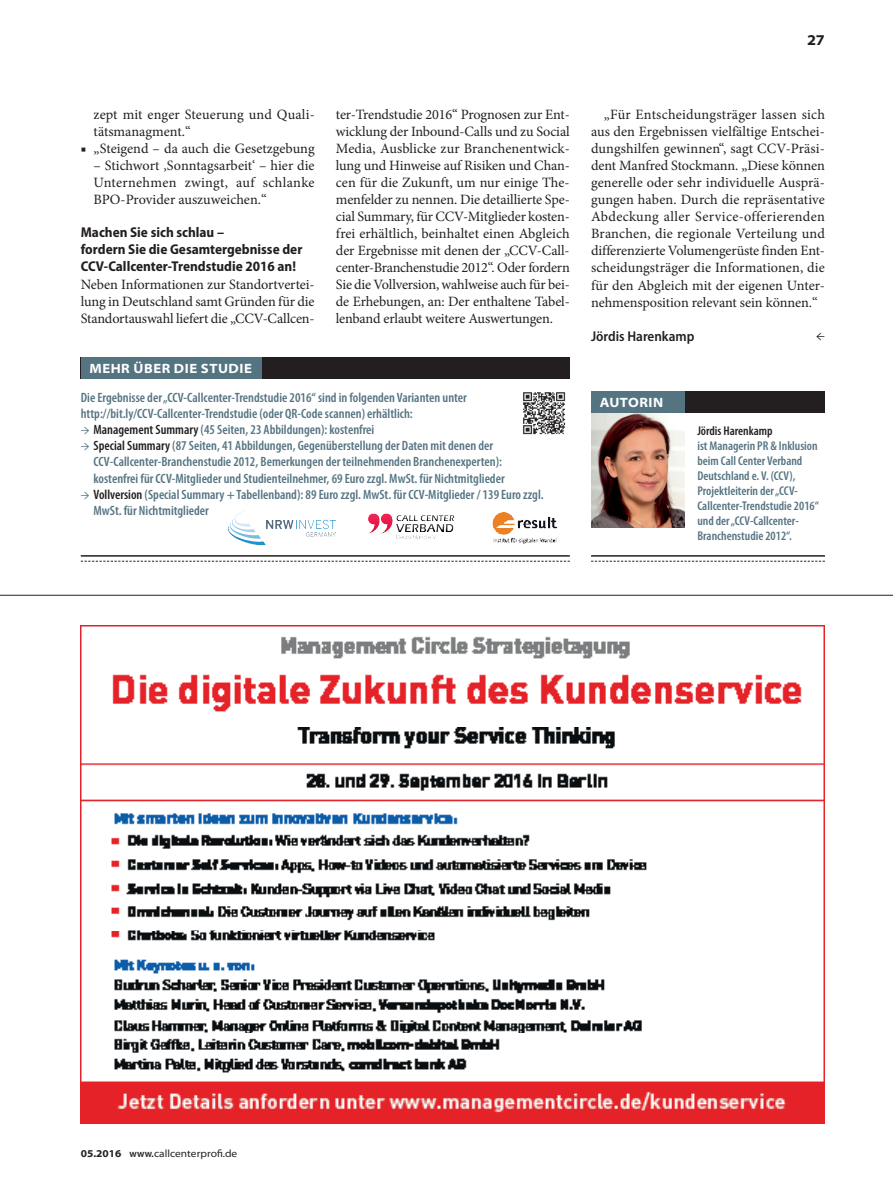
<style>
.page{position:relative;width:893px;height:1187px;background:#fff}
.page>*{position:absolute;margin:0;border:0;box-sizing:border-box;transform-origin:0 0}
.t1{font:700 semi-expanded 15px "Myriad Pro";color:#231f20}
.t2{font:14.25px/17px "Minion Pro";letter-spacing:-.005em;color:#231f20;text-align:justify}
.t3{font:700 semi-condensed 14.25px/17px "Myriad Pro";color:#231f20}
.t4{font:600 semi-condensed 14.25px "Myriad Pro";color:#231f20}
.t5{font:600 condensed 13.5px/16.2px "Myriad Pro";color:#557482}
.t6{font:700 semi-expanded 13.5px "Myriad Pro";letter-spacing:.04em;color:#fff}
.t7{font:13.5px "Minion Pro";color:#231f20}
.t8{font:600 condensed 12.75px/15px "Myriad Pro";color:#557482}
.t9{font:600 condensed 12.75px "Myriad Pro";color:#231f20}
.t10{font:semi-expanded 10.5px "Myriad Pro";color:#231f20}
.s1{font-size:13.5px}
.s2{font-family:"Minion Pro";font-weight:400;font-stretch:normal}
.s3{color:#231f20}
.s4{font-weight:700}
.s5{font-weight:600;font-stretch:semi-condensed}
</style>
<div class="page">
<img style="left:591px;top:412px;width:94px;height:115px">
<hr style="left:591px;top:555px;width:234px;height:1px;background:#231f20">
<svg style="left:591px;top:561px;width:234px;height:1px"></svg>
<div style="left:591px;top:391px;width:234px;height:21px;background:#231f20"></div>
<div style="left:591px;top:391px;width:94px;height:21px;background:#557482"></div>
<div style="left:81px;top:357px;width:489px;height:21px;background:#231f20"></div>
<div style="left:81px;top:357px;width:181px;height:21px;background:#557482"></div>
<hr style="left:81px;top:555px;width:489px;height:1px;background:#231f20">
<svg style="left:81px;top:561px;width:489px;height:1px"></svg>
<img style="left:523px;top:392px;width:43px;height:43px">
<img style="left:228px;top:511px;width:108px;height:33px">
<img style="left:368px;top:513px;width:87px;height:26px">
<img style="left:492px;top:512px;width:65px;height:32px">
<hr style="left:0;top:595px;width:893px;height:1px;background:#231f20">
<img style="left:81px;top:625px;width:744px;height:498px">
<p class="t1" style="left:807px;top:32px;width:19px">27</p>
<p class="t2" style="left:94px;top:106px;width:223px">zept mit enger Steuerung und Quali&shy;tätsmanagment.“</p>
<p class="t2" style="left:81px;top:140px;width:235px"><span class="s1">■</span> „Steigend – da auch die Gesetzgebung</p>
<p class="t2" style="left:94px;top:157px;width:223px">– Stichwort ‚Sonntagsarbeit‘ – hier die Unternehmen zwingt, auf schlanke BPO-Provider auszuweichen.“</p>
<p class="t3" style="left:81px;top:224px;width:223px">Machen Sie sich schlau –<br>fordern Sie die Gesamtergebnisse der<br>CCV-Callcenter-Trendstudie 2016 an!</p>
<p class="t2" style="left:81px;top:276px;width:235px">Neben Informationen zur Standortvertei&shy;lung in Deutschland samt Gründen für die Standortauswahl liefert die „CCV-Callcen-</p>
<p class="t6" style="left:89px;top:361px;width:164px">MEHR ÜBER DIE STUDIE</p>
<p class="t2" style="left:336px;top:106px;width:235px">ter-Trendstudie 2016“ Prognosen zur Ent&shy;wicklung der Inbound-Calls und zu Social Media, Ausblicke zur Branchenentwick&shy;lung und Hinweise auf Risiken und Chan&shy;cen für die Zukunft, um nur einige The&shy;menfelder zu nennen. Die detaillierte Spe&shy;cial Summary, für CCV-Mitglieder kosten&shy;frei erhältlich, beinhaltet einen Abgleich der Ergebnisse mit denen der „CCV-Call&shy;center-Branchenstudie 2012“. Oder fordern Sie die Vollversion, wahlweise auch für bei&shy;de Erhebungen, an: Der enthaltene Tabel&shy;lenband erlaubt weitere Auswertungen.</p>
<p class="t2" style="left:591px;top:106px;width:235px;text-indent:13px">„Für Entscheidungsträger lassen sich aus den Ergebnissen vielfältige Entschei&shy;dungshilfen gewinnen“, sagt CCV-Präsi&shy;dent Manfred Stockmann. „Diese können generelle oder sehr individuelle Ausprä&shy;gungen haben. Durch die repräsentative Abdeckung aller Service-offerierenden Branchen, die regionale Verteilung und differenzierte Volumengerüste finden Ent&shy;scheidungsträger die Informationen, die für den Abgleich mit der eigenen Unter&shy;nehmensposition relevant sein können.“</p>
<p class="t4" style="left:591px;top:328px;width:105px">Jördis Harenkamp</p>
<p class="t7" style="left:816px;top:327px;width:10px">←</p>
<p class="t5" style="left:81px;top:389px;width:388px">Die Ergebnisse der „CCV-Callcenter-Trendstudie 2016“ sind in folgenden Varianten unter http://bit.ly/CCV-Callcenter-Trendstudie (oder QR-Code scannen) erhältlich:</p>
<p class="t5" style="left:81px;top:421px;width:295px"><span class="s2">→</span> <span class="s3">Management Summary</span> (45 Seiten, 23 Abbildungen): kostenfrei</p>
<p class="t5" style="left:94px;top:438px;width:413px;text-indent:-13px"><span class="s2">→</span> <span class="s3">Special Summary</span> (87 Seiten, 41 Abbildungen, Gegenüberstellung der Daten mit denen der<br>CCV-Callcenter-Branchenstudie 2012, Bemerkungen der teilnehmenden Branchenexperten): kostenfrei für CCV-Mitglieder und Studienteilnehmer, 69 Euro zzgl. MwSt. für Nichtmitglieder</p>
<p class="t5" style="left:94px;top:486px;width:452px;text-indent:-13px"><span class="s2">→</span> <span class="s3">Vollversion</span> (Special Summary + Tabellenband): 89 Euro zzgl. MwSt. für CCV-Mitglieder / 139 Euro zzgl.<br>MwSt. für Nichtmitglieder</p>
<p class="t6" style="left:600px;top:395px;width:65px">AUTORIN</p>
<p class="t9" style="left:697px;top:424px;width:77px">Jördis Harenkamp</p>
<p class="t8" style="left:697px;top:438px;width:123px">ist Managerin PR &amp; Inklusion beim Call Center Verband<br>Deutschland e. V. (CCV),<br>Projektleiterin der „CCV-<br>Callcenter-Trendstudie 2016“ und der „CCV-Callcenter-<br>Branchenstudie 2012“.</p>
<p class="t10" style="left:81px;top:1147px;width:158px"><span class="s4">05.2016</span> <span class="s5">www.</span>callcenterprofi.de</p>
</div>
